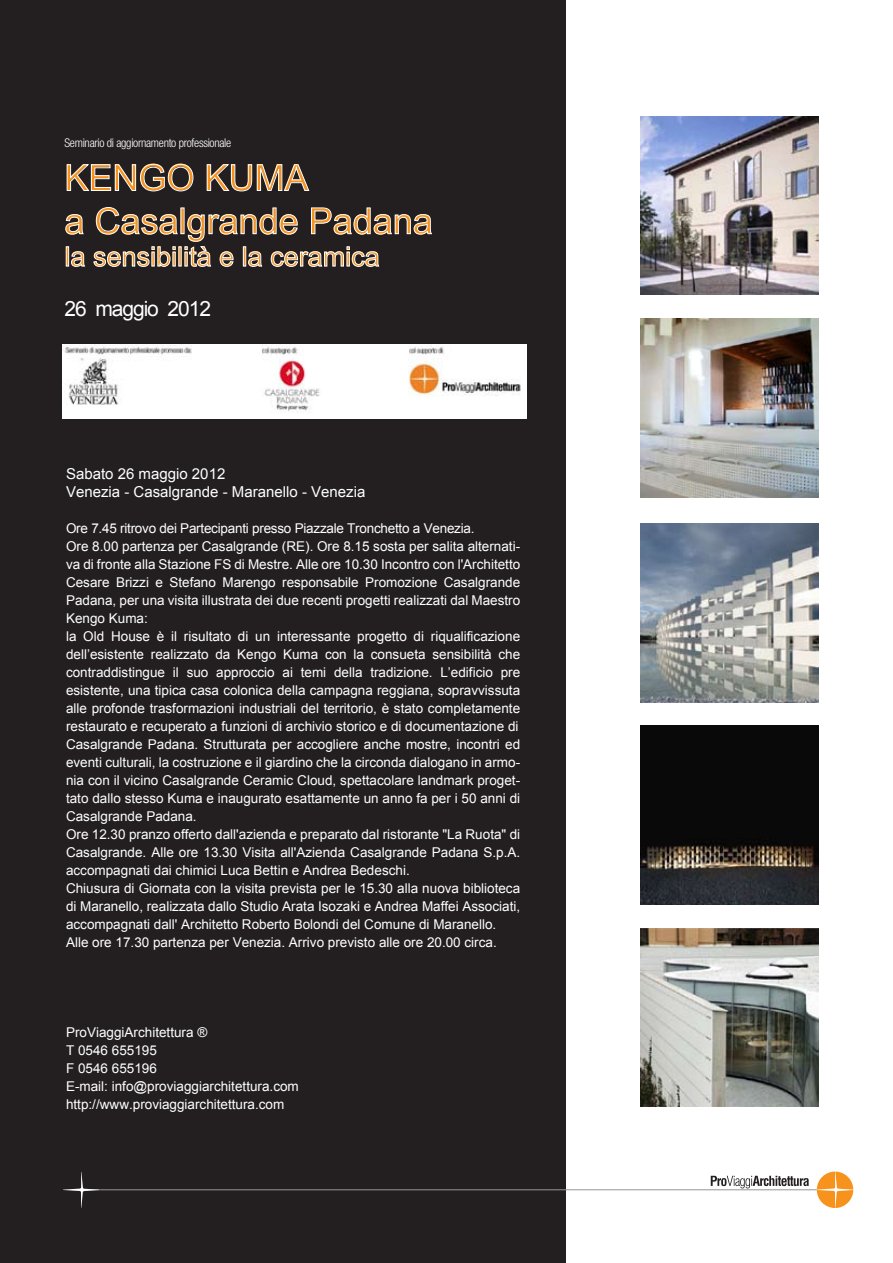
<style>
.page{position:relative;width:893px;height:1263px;background:#fff}
.page>*{position:absolute;margin:0;border:0;box-sizing:border-box;transform-origin:0 0}
.t1{font:36px/43.2px "Arial";color:#f7931d}
.t2{font:27px "Arial";color:#f7931d}
.t3{font:21px "Arial";letter-spacing:-.05em;color:#fff}
.t4{font:15px/18px "Arial";color:#fff}
.t5{font:13.5px/18px "Arial";color:#fff}
.t6{font:300 condensed 12px "Helvetica Neue";letter-spacing:-.025em;color:#fff}
</style>
<div class="page">
<div style="left:0;top:0;width:565px;height:1263px;background:#231f20"></div>
<svg style="left:66px;top:164px;width:128px;height:28px"></svg>
<svg style="left:206px;top:164px;width:104px;height:28px"></svg>
<svg style="left:65px;top:214px;width:19px;height:21px"></svg>
<svg style="left:96px;top:207px;width:82px;height:28px"></svg>
<div style="left:66px;top:246px;width:3px;height:20px;border:1px solid #fff"></div>
<svg style="left:71px;top:251px;width:14px;height:16px"></svg>
<svg style="left:93px;top:246px;width:83px;height:21px"></svg>
<div style="left:173px;top:252px;width:3px;height:14px;border:1px solid #fff"></div>
<svg style="left:185px;top:207px;width:247px;height:60px"></svg>
<svg style="left:711px;top:1176px;width:98px;height:12px"></svg>
<hr style="left:82px;top:1189px;width:753px;height:1px;background:#939598">
<svg style="left:63px;top:1172px;width:36px;height:36px"></svg>
<svg style="left:817px;top:1172px;width:36px;height:36px"></svg>
<img style="left:640px;top:116px;width:179px;height:179px">
<img style="left:640px;top:523px;width:179px;height:179px">
<img style="left:640px;top:319px;width:179px;height:178px">
<img style="left:640px;top:928px;width:179px;height:179px">
<img style="left:640px;top:726px;width:179px;height:178px">
<img style="left:63px;top:345px;width:463px;height:74px">
<p class="t6" style="left:65px;top:136px;width:168px">Seminario di aggiornamento professionale</p>
<h1 class="t1" style="left:65px;top:157px;width:370px">KENGO KUMA<br>a Casalgrande Padana</h1>
<h2 class="t2" style="left:65px;top:239px;width:317px">la sensibilità e la ceramica</h2>
<h3 class="t3" style="left:65px;top:295px;width:148px">26 maggio 2012</h3>
<p class="t4" style="left:66px;top:465px;width:301px">Sabato 26 maggio 2012<br>Venezia - Casalgrande - Maranello - Venezia</p>
<p class="t5" style="left:66px;top:519px;width:456px">Ore 7.45 ritrovo dei Partecipanti presso Piazzale Tronchetto a Venezia.<br>Ore 8.00 partenza per Casalgrande (RE). Ore 8.15 sosta per salita alternati&shy;va di fronte alla Stazione FS di Mestre. Alle ore 10.30 Incontro con l'Architetto Cesare Brizzi e Stefano Marengo responsabile Promozione Casalgrande Padana, per una visita illustrata dei due recenti progetti realizzati dal Maestro Kengo Kuma:<br>la Old House è il risultato di un interessante progetto di riqualificazione dell’esistente realizzato da Kengo Kuma con la consueta sensibilità che contraddistingue il suo approccio ai temi della tradizione. L’edificio pre esistente, una tipica casa colonica della campagna reggiana, sopravvissuta alle profonde trasformazioni industriali del territorio, è stato completamente restaurato e recuperato a funzioni di archivio storico e di documentazione di Casalgrande Padana. Strutturata per accogliere anche mostre, incontri ed eventi culturali, la costruzione e il giardino che la circonda dialogano in armo&shy;nia con il vicino Casalgrande Ceramic Cloud, spettacolare landmark proget&shy;tato dallo stesso Kuma e inaugurato esattamente un anno fa per i 50 anni di Casalgrande Padana.<br>Ore 12.30 pranzo offerto dall'azienda e preparato dal ristorante "La Ruota" di Casalgrande. Alle ore 13.30 Visita all'Azienda Casalgrande Padana S.p.A. accompagnati dai chimici Luca Bettin e Andrea Bedeschi.<br>Chiusura di Giornata con la visita prevista per le 15.30 alla nuova biblioteca di Maranello, realizzata dallo Studio Arata Isozaki e Andrea Maffei Associati, accompagnati dall' Architetto Roberto Bolondi del Comune di Maranello.<br>Alle ore 17.30 partenza per Venezia. Arrivo previsto alle ore 20.00 circa.</p>
<p class="t5" style="left:66px;top:1023px;width:234px">ProViaggiArchitettura ®<br>T 0546 655195<br>F 0546 655196<br>E-mail: info@proviaggiarchitettura.com http://www.proviaggiarchitettura.com</p>
</div>
